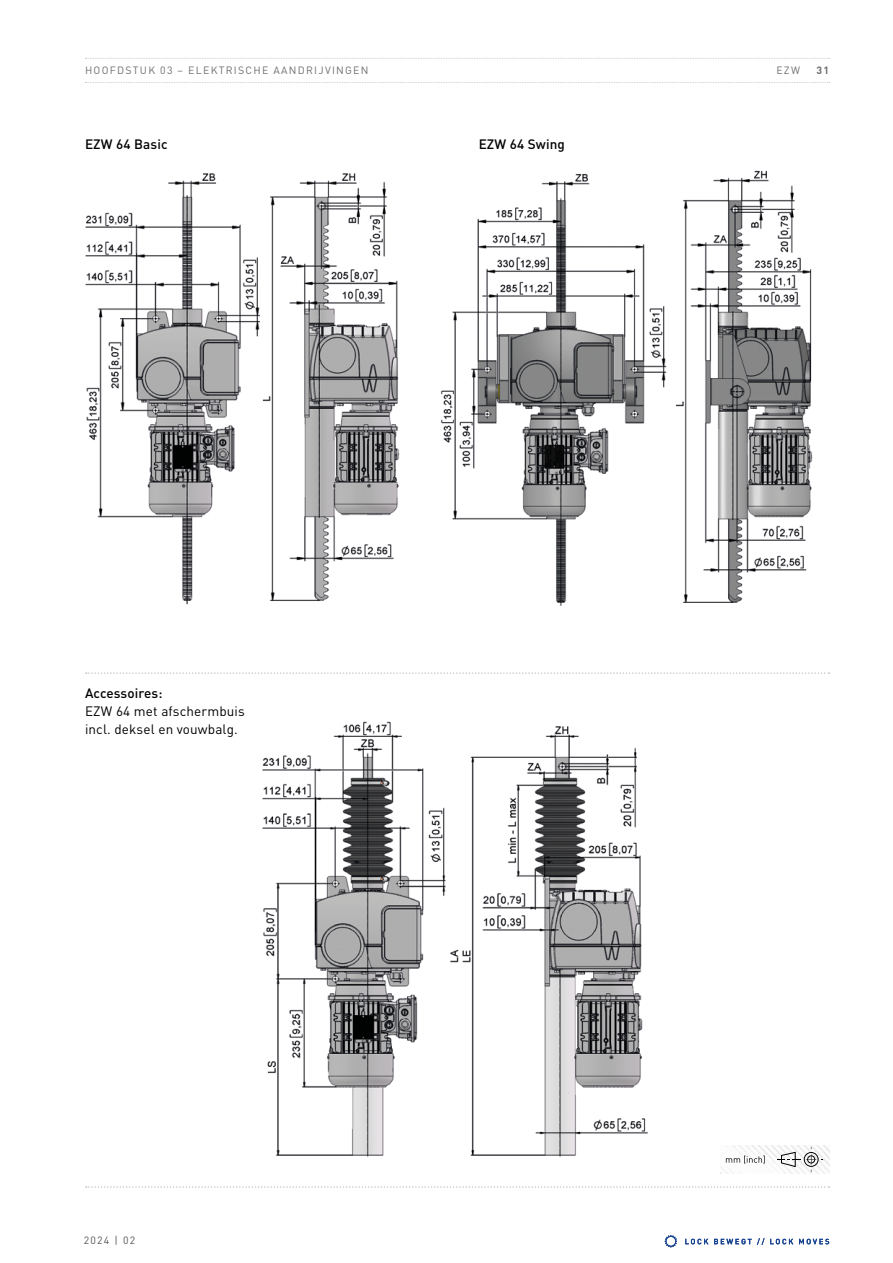
<style>
.page{position:relative;width:893px;height:1263px;background:#fff}
.page>*{position:absolute;margin:0;border:0;box-sizing:border-box;transform-origin:0 0}
.t1{font:13.5px/18px "FFDIN";letter-spacing:.01em;color:#000}
.t2{font:500 13.5px "FFDIN";letter-spacing:.01em;color:#000}
.t3{font:10.5px "FFDIN";letter-spacing:.12em;color:#706f6f}
.t4{font:10.5px "FFDIN";letter-spacing:.12em;color:#575756}
.t5{font:700 10.5px "FFDIN";color:#706f6f}
</style>
<div class="page">
<img style="left:262px;top:721px;width:386px;height:436px">
<svg style="left:86px;top:672px;width:743px;height:2px"></svg>
<svg style="left:777px;top:1147px;width:46px;height:25px"></svg>
<svg style="left:726px;top:1155px;width:39px;height:8px"></svg>
<svg style="left:86px;top:1186px;width:743px;height:2px"></svg>
<img style="left:441px;top:170px;width:372px;height:436px">
<img style="left:85px;top:173px;width:315px;height:432px">
<svg style="left:665px;top:1235px;width:12px;height:12px"></svg>
<svg style="left:685px;top:1238px;width:144px;height:7px"></svg>
<svg style="left:85px;top:58px;width:745px;height:1px"></svg>
<svg style="left:85px;top:82px;width:745px;height:1px"></svg>
<p class="t3" style="left:85px;top:63px;width:285px">HOOFDSTUK 03 – ELEKTRISCHE AANDRIJVINGEN</p>
<p class="t3" style="left:776px;top:63px;width:25px">EZW</p>
<p class="t5" style="left:816px;top:63px;width:14px">31</p>
<p class="t2" style="left:85px;top:136px;width:84px">EZW 64 Basic</p>
<p class="t2" style="left:479px;top:136px;width:88px">EZW 64 Swing</p>
<p class="t2" style="left:85px;top:684px;width:79px">Accessoires:</p>
<p class="t1" style="left:85px;top:701px;width:161px">EZW 64 met afschermbuis incl. deksel en vouwbalg.</p>
<p class="t4" style="left:84px;top:1233px;width:53px">2024 | 02</p>
</div>
